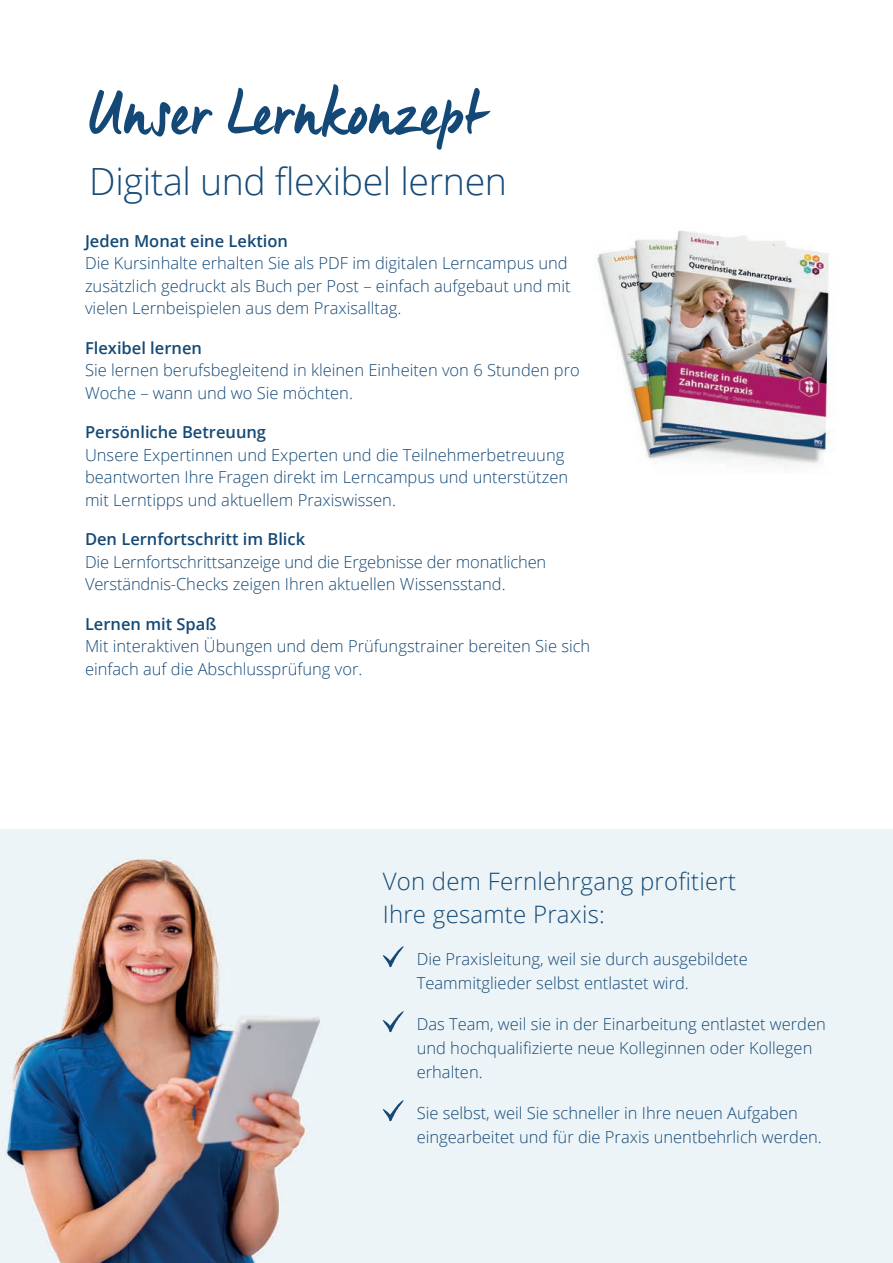
<style>
.page{position:relative;width:893px;height:1263px;background:#fff}
.page>*{position:absolute;margin:0;border:0;box-sizing:border-box;transform-origin:0 0}
._002_seitenhead_open-part{font:64.5px "Manus Smooth";letter-spacing:.015em;color:#144977}
._002_seitenhead_open-part-2{font:300 37.5px "Open Sans";letter-spacing:-.01em;color:#144977}
._002_seitenhead_open-part-3{font:300 24px/33px "Open Sans";letter-spacing:.01em;color:#144977}
._001a_fliesstext_grösser_S2{font:300 16.5px/22.5px "Open Sans";color:#144977}
.s1{font-weight:600}
</style>
<div class="page">
<img style="left:597px;top:230px;width:235px;height:237px">
<img style="left:0;top:829px;width:893px;height:434px">
<svg style="left:383px;top:946px;width:21px;height:23px"></svg>
<svg style="left:383px;top:1011px;width:21px;height:23px"></svg>
<svg style="left:383px;top:1100px;width:21px;height:23px"></svg>
<p class="_002_seitenhead_open-part" style="left:89px;top:73px;width:395px">Unser Lernkonzept</p>
<p class="_002_seitenhead_open-part-2" style="left:89px;top:155px;width:419px">Digital und flexibel lernen</p>
<p class="_001a_fliesstext_grösser_S2" style="left:85px;top:229px;width:487px"><span class="s1">Jeden Monat eine Lektion<br></span>Die Kursinhalte erhalten Sie als PDF im digitalen Lerncampus und zusätzlich gedruckt als Buch per Post – einfach aufgebaut und mit vielen Lernbeispielen aus dem Praxisalltag.</p>
<p class="_001a_fliesstext_grösser_S2" style="left:85px;top:336px;width:496px"><span class="s1">Flexibel lernen<br></span>Sie lernen berufsbegleitend in kleinen Einheiten von 6 Stunden pro<br>Woche – wann und wo Sie möchten.</p>
<p class="_001a_fliesstext_grösser_S2" style="left:85px;top:420px;width:485px"><span class="s1">Persönliche Betreuung<br></span>Unsere Expertinnen und Experten und die Teilnehmerbetreuung beantworten Ihre Fragen direkt im Lerncampus und unterstützen mit Lerntipps und aktuellem Praxiswissen.</p>
<p class="_001a_fliesstext_grösser_S2" style="left:85px;top:527px;width:463px"><span class="s1">Den Lernfortschritt im Blick<br></span>Die Lernfortschrittsanzeige und die Ergebnisse der monatlichen<br>Verständnis-Checks zeigen Ihren aktuellen Wissensstand.</p>
<p class="_001a_fliesstext_grösser_S2" style="left:85px;top:612px;width:507px"><span class="s1">Lernen mit Spaß<br></span>Mit interaktiven Übungen und dem Prüfungstrainer bereiten Sie sich einfach auf die Abschlussprüfung vor.</p>
<p class="_002_seitenhead_open-part-3" style="left:383px;top:864px;width:355px">Von dem Fernlehrgang profitiert<br>Ihre gesamte Praxis:</p>
<p class="_001a_fliesstext_grösser_S2" style="left:417px;top:946px;width:333px;line-height:24px">Die Praxisleitung, weil sie durch ausgebildete<br>Teammitglieder selbst entlastet wird.</p>
<p class="_001a_fliesstext_grösser_S2" style="left:417px;top:1012px;width:411px;line-height:24px">Das Team, weil sie in der Einarbeitung entlastet werden und hochqualifizierte neue Kolleginnen oder Kollegen erhalten.</p>
<p class="_001a_fliesstext_grösser_S2" style="left:417px;top:1101px;width:407px;line-height:24px">Sie selbst, weil Sie schneller in Ihre neuen Aufgaben eingearbeitet und für die Praxis unentbehrlich werden.</p>
</div>
